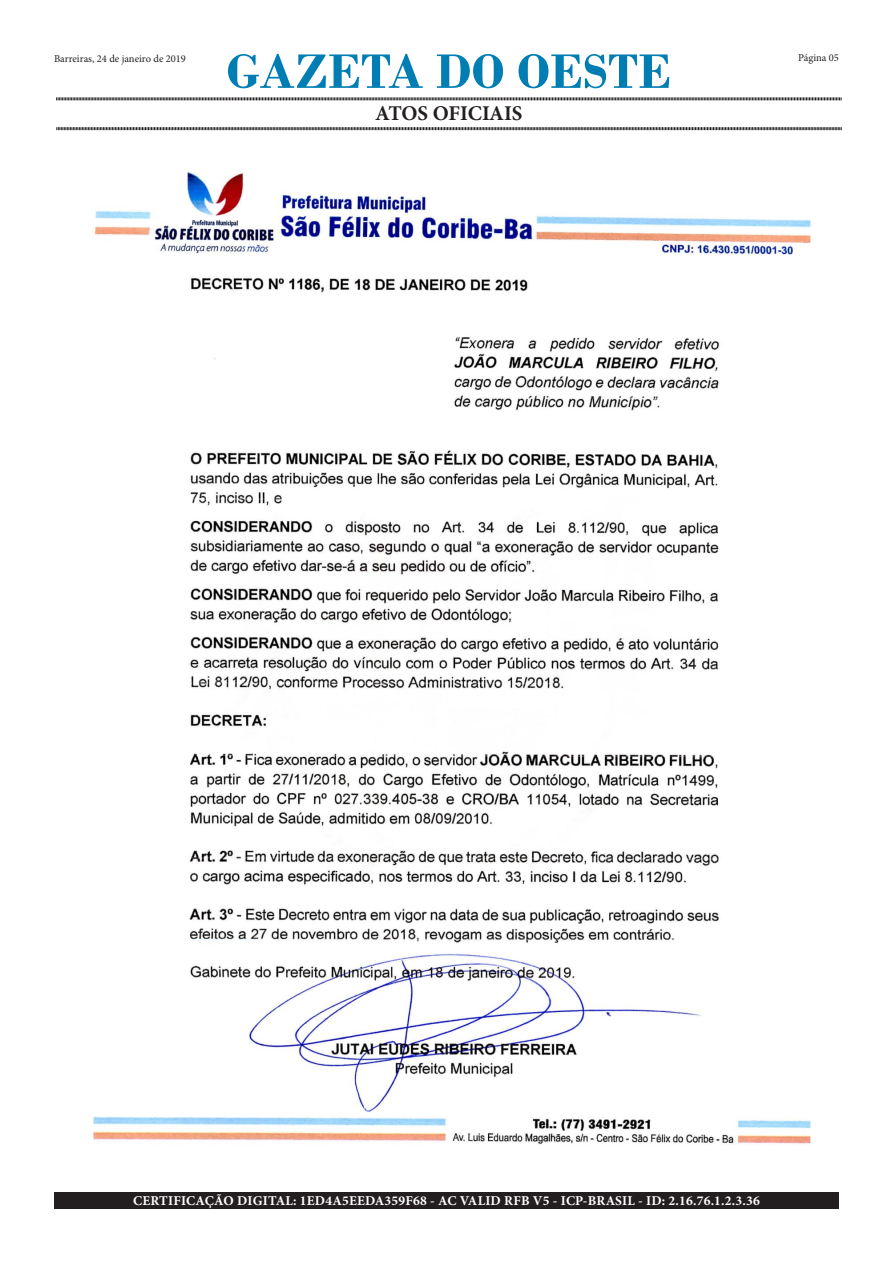
<style>
.page{position:relative;width:893px;height:1263px;background:#fff}
.page>*{position:absolute;margin:0;border:0;box-sizing:border-box;transform-origin:0 0}
.t1{font:700 51px "Bodoni";color:#007eb4}
.t2{font:700 21px "Minion Pro";letter-spacing:-.005em;color:#231f20}
.t3{font:700 13.5px "Minion Pro";letter-spacing:.015em;color:#fff}
.t4{font:10.5px "Minion Pro";color:#231f20}
</style>
<div class="page">
<svg style="left:56px;top:97px;width:786px;height:4px;background:#908e8e"></svg>
<svg style="left:56px;top:127px;width:786px;height:4px;background:#908e8e"></svg>
<div style="left:54px;top:1192px;width:785px;height:17px;background:#231f20"></div>
<img style="left:92px;top:171px;width:719px;height:974px">
<p class="t4" style="left:54px;top:51px;width:133px">Barreiras, 24 de janeiro de 2019</p>
<p class="t1" style="left:226px;top:41px;width:446px">GAZETA DO OESTE</p>
<p class="t2" style="left:375px;top:99px;width:149px">ATOS OFICIAIS</p>
<p class="t4" style="left:798px;top:50px;width:42px">Página 05</p>
<p class="t3" style="left:133px;top:1191px;width:628px">CERTIFICAÇÃO DIGITAL: 1ED4A5EEDA359F68 - AC VALID RFB V5 - ICP-BRASIL - ID: 2.16.76.1.2.3.36</p>
</div>
